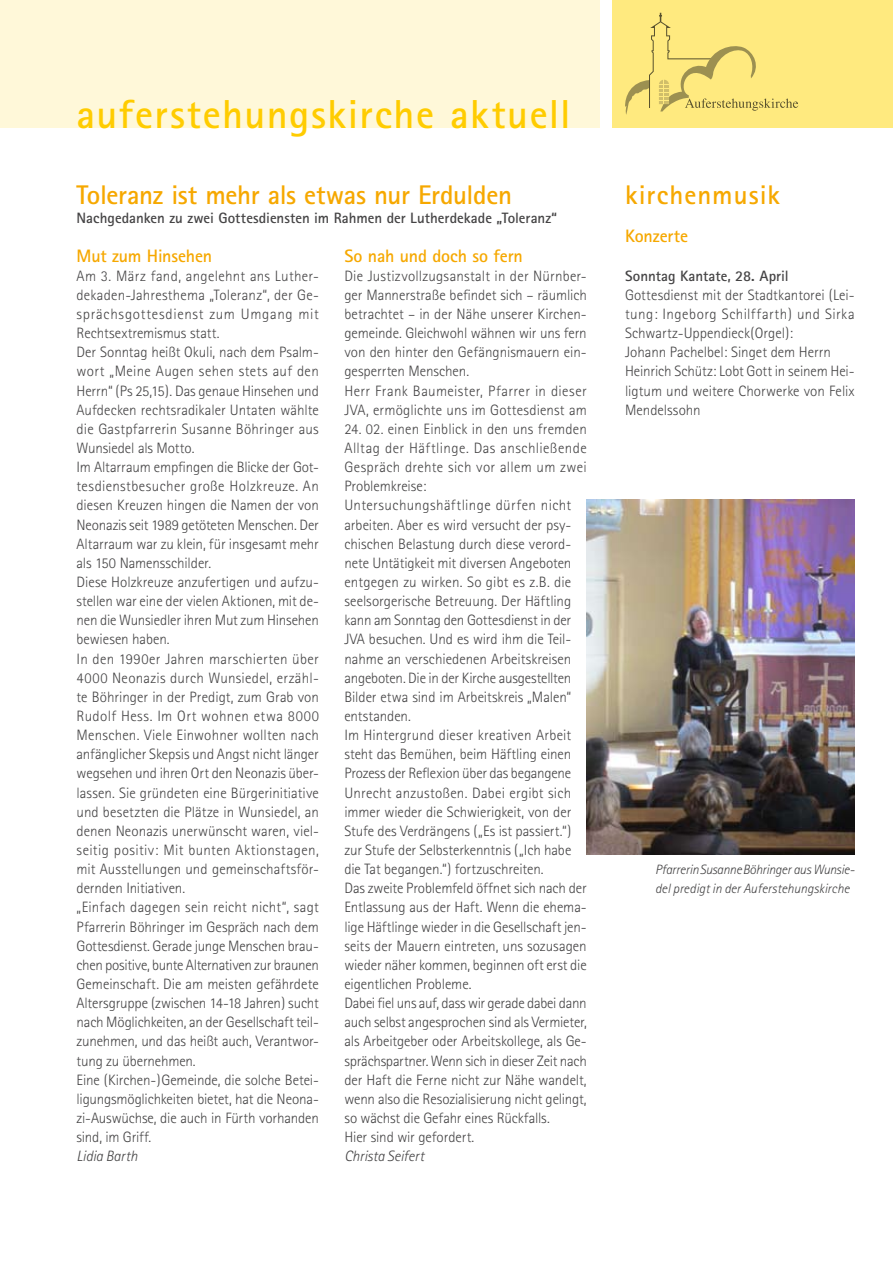
<style>
.page{position:relative;width:893px;height:1263px;background:#fff}
.page>*{position:absolute;margin:0;border:0;box-sizing:border-box;transform-origin:0 0}
.t1{font:700 40.5px "Rotis Sans Serif";letter-spacing:.035em;color:#fc0}
.t2{font:700 27px "Rotis Sans Serif";letter-spacing:-.01em;color:#f6a800}
.t3{font:700 27px "Rotis Sans Serif";letter-spacing:.035em;color:#f6a800}
.t4{font:700 18px "Rotis Sans Serif";letter-spacing:-.01em;color:#f6a800}
.t5{font:300 15px/19.2px "Rotis Sans Serif";letter-spacing:-.005em;color:#454445}
.t6{font:700 15px "Rotis Sans Serif";color:#454445}
.t7{font:italic 300 15px "Rotis Sans Serif";letter-spacing:-.005em;color:#454445}
.t8{font:italic 300 13.5px/19.2px "Rotis Sans Serif";letter-spacing:-.005em;color:#454445}
</style>
<div class="page">
<div style="left:612px;top:0;width:281px;height:128px;background:#ffea7f"></div>
<div style="left:0;top:0;width:600px;height:128px;background:#fff8d9"></div>
<svg style="left:625px;top:13px;width:173px;height:102px"></svg>
<img style="left:587px;top:499px;width:268px;height:356px">
<h1 class="t1" style="left:77px;top:88px;width:496px">auferstehungskirche aktuell</h1>
<h2 class="t2" style="left:77px;top:178px;width:437px">Toleranz ist mehr als etwas nur Erdulden</h2>
<p class="t6" style="left:77px;top:209px;width:482px">Nachgedanken zu zwei Gottesdiensten im Rahmen der Lutherdekade „Toleranz“</p>
<p class="t4" style="left:77px;top:244px;width:137px">Mut zum Hinsehen</p>
<p class="t5" style="left:77px;top:266px;width:244px">Am 3. März fand, angelehnt ans Luther&shy;dekaden-Jahresthema „Toleranz“, der Ge&shy;sprächsgottesdienst zum Umgang mit Rechtsextremismus statt.<br>Der Sonntag heißt Okuli, nach dem Psalm&shy;wort „Meine Augen sehen stets auf den Herrn“ (Ps 25,15). Das genaue Hinsehen und Aufdecken rechtsradikaler Untaten wählte die Gastpfarrerin Susanne Böhringer aus Wunsiedel als Motto.<br>Im Altarraum empfingen die Blicke der Got&shy;tesdienstbesucher große Holzkreuze. An diesen Kreuzen hingen die Namen der von Neonazis seit 1989 getöteten Menschen. Der Altarraum war zu klein, für insgesamt mehr als 150 Namensschilder.<br>Diese Holzkreuze anzufertigen und aufzu&shy;stellen war eine der vielen Aktionen, mit de&shy;nen die Wunsiedler ihren Mut zum Hinsehen bewiesen haben.<br>In den 1990er Jahren marschierten über 4000 Neonazis durch Wunsiedel, erzähl&shy;te Böhringer in der Predigt, zum Grab von Rudolf Hess. Im Ort wohnen etwa 8000<br>Menschen. Viele Einwohner wollten nach anfänglicher Skepsis und Angst nicht länger wegsehen und ihren Ort den Neonazis über&shy;lassen. Sie gründeten eine Bürgerinitiative und besetzten die Plätze in Wunsiedel, an denen Neonazis unerwünscht waren, viel&shy;seitig positiv: Mit bunten Aktionstagen, mit Ausstellungen und gemeinschaftsför&shy;dernden Initiativen.<br>„Einfach dagegen sein reicht nicht“, sagt Pfarrerin Böhringer im Gespräch nach dem Gottesdienst. Gerade junge Menschen brau&shy;chen positive, bunte Alternativen zur braunen Gemeinschaft. Die am meisten gefährdete Altersgruppe (zwischen 14-18 Jahren) sucht nach Möglichkeiten, an der Gesellschaft teil&shy;zunehmen, und das heißt auch, Verantwor&shy;tung zu übernehmen.<br>Eine (Kirchen-)Gemeinde, die solche Betei&shy;ligungsmöglichkeiten bietet, hat die Neona&shy;zi-Auswüchse, die auch in Fürth vorhanden sind, im Griff.</p>
<p class="t7" style="left:77px;top:1147px;width:63px">Lidia Barth</p>
<p class="t4" style="left:344px;top:244px;width:180px">So nah und doch so fern</p>
<p class="t5" style="left:344px;top:266px;width:244px">Die Justizvollzugsanstalt in der Nürnber&shy;ger Mannerstraße befindet sich – räumlich betrachtet – in der Nähe unserer Kirchen&shy;gemeinde. Gleichwohl wähnen wir uns fern von den hinter den Gefängnismauern ein&shy;gesperrten Menschen.<br>Herr Frank Baumeister, Pfarrer in dieser JVA, ermöglichte uns im Gottesdienst am</p>
<p class="t5" style="left:344px;top:419px;width:244px">24. 02. einen Einblick in den uns fremden Alltag der Häftlinge. Das anschließende Gespräch drehte sich vor allem um zwei Problemkreise:<br>Untersuchungshäftlinge dürfen nicht arbeiten. Aber es wird versucht der psy&shy;chischen Belastung durch diese verord&shy;nete Untätigkeit mit diversen Angeboten entgegen zu wirken. So gibt es z.B. die seelsorgerische Betreuung. Der Häftling kann am Sonntag den Gottesdienst in der JVA besuchen. Und es wird ihm die Teil&shy;nahme an verschiedenen Arbeitskreisen angeboten. Die in der Kirche ausgestellten Bilder etwa sind im Arbeitskreis „Malen“ entstanden.<br>Im Hintergrund dieser kreativen Arbeit steht das Bemühen, beim Häftling einen Prozess der Reflexion über das begangene Unrecht anzustoßen. Dabei ergibt sich immer wieder die Schwierigkeit, von der Stufe des Verdrängens („Es ist passiert.“) zur Stufe der Selbsterkenntnis („Ich habe die Tat begangen.“) fortzuschreiten.<br>Das zweite Problemfeld öffnet sich nach der Entlassung aus der Haft. Wenn die ehema&shy;lige Häftlinge wieder in die Gesellschaft jen&shy;seits der Mauern eintreten, uns sozusagen wieder näher kommen, beginnen oft erst die eigentlichen Probleme.<br>Dabei fiel uns auf, dass wir gerade dabei dann auch selbst angesprochen sind als Vermieter, als Arbeitgeber oder Arbeitskollege, als Ge&shy;sprächspartner. Wenn sich in dieser Zeit nach der Haft die Ferne nicht zur Nähe wandelt, wenn also die Resozialisierung nicht gelingt, so wächst die Gefahr eines Rückfalls.<br>Hier sind wir gefordert.</p>
<p class="t7" style="left:344px;top:1147px;width:81px">Christa Seifert</p>
<h2 class="t3" style="left:625px;top:178px;width:156px">kirchenmusik</h2>
<p class="t4" style="left:625px;top:225px;width:64px">Konzerte</p>
<p class="t6" style="left:625px;top:266px;width:165px">Sonntag Kantate, 28. April</p>
<p class="t5" style="left:625px;top:285px;width:231px">Gottesdienst mit der Stadtkantorei (Lei&shy;tung: Ingeborg Schilffarth) und Sirka Schwartz-Uppendieck(Orgel):<br>Johann Pachelbel: Singet dem Herrn Heinrich Schütz: Lobt Gott in seinem Hei&shy;ligtum und weitere Chorwerke von Felix Mendelssohn</p>
<p class="t8" style="left:655px;top:860px;width:201px">Pfarrerin Susanne Böhringer aus Wunsie&shy;del predigt in der Auferstehungskirche</p>
</div>
